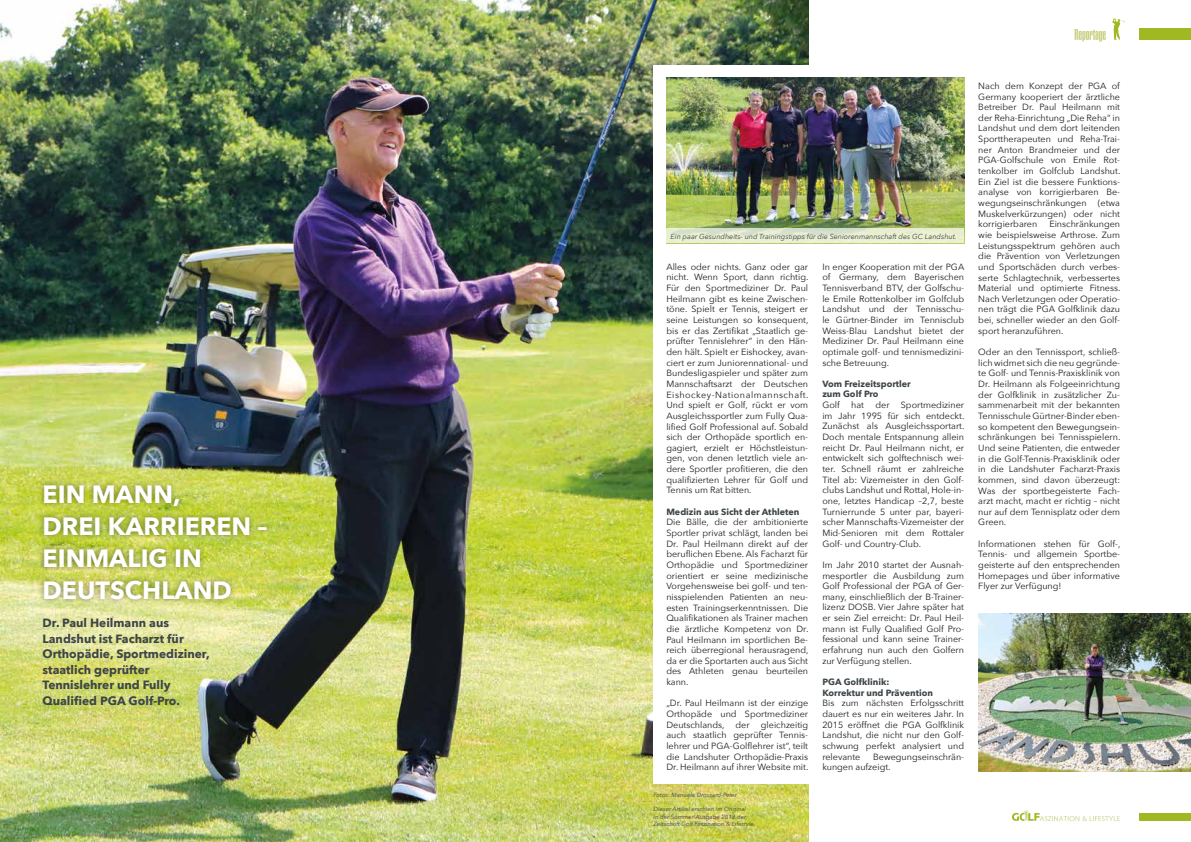
<style>
.page{position:relative;width:1191px;height:842px;background:#fff}
.page>*{position:absolute;margin:0;border:0;box-sizing:border-box;transform-origin:0 0}
.t1{font:700 25px/32px "Avenir Next";color:#fff}
.t2{font:700 12px/15.5px "Avenir Next";color:#3d4548}
.t3{font:9px/10.6px "Avenir Next";color:#1d1d1b;text-align:justify}
.t4{font:700 9px/10.6px "Avenir Next";color:#3d4548}
.t5{font:italic 7.2px "Avenir Next";color:#3d4548}
.t6{font:italic 6px/7.2px "Avenir Next";color:#3d4548}
</style>
<div class="page">
<img style="left:0;top:0;width:808px;height:842px">
<div style="left:653px;top:65px;width:492px;height:719px;background:#fff"></div>
<img style="left:666px;top:77px;width:298px;height:151px">
<svg style="left:666px;top:228px;width:298px;height:15px;background:#e4ebd0"></svg>
<div style="left:38px;top:479px;width:235px;height:126px;background:#1d1d1b;opacity:.5"></div>
<img style="left:978px;top:614px;width:213px;height:157px">
<svg style="left:1012px;top:810px;width:107px;height:11px"></svg>
<svg style="left:1112px;top:18px;width:12px;height:22px"></svg>
<svg style="left:1074px;top:29px;width:31px;height:13px"></svg>
<div style="left:1139px;top:28px;width:52px;height:12px;background:#a0b821"></div>
<div style="left:1139px;top:813px;width:52px;height:8px;background:#a0b821"></div>
<h1 class="t1" style="left:43px;top:478px;width:227px">EIN MANN,<br>DREI KARRIEREN –<br>EINMALIG IN<br>DEUTSCHLAND</h1>
<h2 class="t2" style="left:43px;top:615px;width:169px">Dr. Paul Heilmann aus<br>Landshut ist Facharzt für<br>Orthopädie, Sportmediziner, staatlich geprüfter<br>Tennislehrer und Fully<br>Qualified PGA Golf-Pro.</h2>
<p class="t5" style="left:670px;top:230px;width:288px">Ein paar Gesundheits- und Trainingstipps für die Seniorenmannschaft des GC Landshut.</p>
<p class="t3" style="left:666px;top:261px;width:144px">Alles oder nichts. Ganz oder gar nicht. Wenn Sport, dann richtig.<br>Für den Sportmediziner Dr. Paul Heilmann gibt es keine Zwischen&shy;töne. Spielt er Tennis, steigert er seine Leistungen so konsequent, bis er das Zertifikat „Staatlich ge&shy;prüfter Tennislehrer“ in den Hän&shy;den hält. Spielt er Eishockey, avan&shy;ciert er zum Juniorennational- und Bundesligaspieler und später zum Mannschaftsarzt der Deutschen Eishockey-Nationalmannschaft.<br>Und spielt er Golf, rückt er vom Ausgleichssportler zum Fully Qua&shy;lified Golf Professional auf. Sobald sich der Orthopäde sportlich en&shy;gagiert, erzielt er Höchstleistun&shy;gen, von denen letztlich viele an&shy;dere Sportler profitieren, die den qualifizierten Lehrer für Golf und Tennis um Rat bitten.</p>
<p class="t4" style="left:666px;top:506px;width:135px">Medizin aus Sicht der Athleten</p>
<p class="t3" style="left:666px;top:517px;width:144px">Die Bälle, die der ambitionierte Sportler privat schlägt, landen bei Dr. Paul Heilmann direkt auf der beruflichen Ebene. Als Facharzt für Orthopädie und Sportmediziner orientiert er seine medizinische Vorgehensweise bei golf- und ten&shy;nisspielenden Patienten an neu&shy;esten Trainingserkenntnissen. Die Qualifikationen als Trainer machen die ärztliche Kompetenz von Dr.<br>Paul Heilmann im sportlichen Be&shy;reich überregional herausragend, da er die Sportarten auch aus Sicht des Athleten genau beurteilen kann.</p>
<p class="t3" style="left:666px;top:698px;width:143px">„Dr. Paul Heilmann ist der einzige Orthopäde und Sportmediziner Deutschlands, der gleichzeitig auch staatlich geprüfter Tennis&shy;lehrer und PGA-Golflehrer ist“, teilt die Landshuter Orthopädie-Praxis Dr. Heilmann auf ihrer Website mit.</p>
<p class="t6" style="left:653px;top:791px;width:85px">Fotos: Manuela Drossard-Peter</p>
<p class="t6" style="left:653px;top:805px;width:103px">Dieser Artikel erschien im Original<br>in der Sommer-Ausgabe 2018 der<br>Zeitschrift Golf Faszination &amp; Lifestyle.</p>
<p class="t3" style="left:822px;top:261px;width:143px">In enger Kooperation mit der PGA of Germany, dem Bayerischen Tennisverband BTV, der Golfschu&shy;le Emile Rottenkolber im Golfclub Landshut und der Tennisschu&shy;le Gürtner-Binder im Tennisclub Weiss-Blau Landshut bietet der Mediziner Dr. Paul Heilmann eine optimale golf- und tennismedizini&shy;sche Betreuung.</p>
<p class="t4" style="left:822px;top:378px;width:90px">Vom Freizeitsportler zum Golf Pro</p>
<p class="t3" style="left:822px;top:399px;width:19px">Golf</p>
<p class="t3" style="left:851px;top:399px;width:14px">hat</p>
<p class="t3" style="left:875px;top:399px;width:16px">der</p>
<p class="t3" style="left:822px;top:399px;width:144px;text-indent:79px">Sportmediziner im Jahr 1995 für sich entdeckt.<br>Zunächst als Ausgleichssportart.<br>Doch mentale Entspannung allein reicht Dr. Paul Heilmann nicht, er entwickelt sich golftechnisch wei&shy;ter. Schnell räumt er zahlreiche Titel ab: Vizemeister in den Golf&shy;clubs Landshut und Rottal, Hole-in&shy;one, letztes Handicap –2,7, beste Turnierrunde 5 unter par, bayeri&shy;scher Mannschafts-Vizemeister der Mid-Senioren mit dem Rottaler Golf- und Country-Club.</p>
<p class="t3" style="left:822px;top:559px;width:143px">Im Jahr 2010 startet der Ausnah&shy;mesportler die Ausbildung zum Golf Professional der PGA of Ger&shy;many, einschließlich der B-Trainer&shy;lizenz DOSB. Vier Jahre später hat er sein Ziel erreicht: Dr. Paul Heil&shy;mann ist Fully Qualified Golf Pro&shy;fessional und kann seine Trainer&shy;erfahrung nun auch den Golfern zur Verfügung stellen.</p>
<p class="t4" style="left:822px;top:676px;width:112px">PGA Golfklinik:<br>Korrektur und Prävention</p>
<p class="t3" style="left:822px;top:697px;width:143px">Bis zum nächsten Erfolgsschritt dauert es nur ein weiteres Jahr. In 2015 eröffnet die PGA Golfklinik Landshut, die nicht nur den Golf&shy;schwung perfekt analysiert und relevante</p>
<p class="t3" style="left:822px;top:751px;width:143px;text-indent:51px">Bewegungseinschrän&shy;kungen aufzeigt.</p>
<p class="t3" style="left:978px;top:80px;width:143px">Nach dem Konzept der PGA of Germany kooperiert der ärztliche Betreiber Dr. Paul Heilmann mit der Reha-Einrichtung „Die Reha“ in Landshut und dem dort leitenden Sporttherapeuten und Reha-Trai&shy;ner Anton Brandmeier und der PGA-Golfschule von Emile Rot&shy;tenkolber im Golfclub Landshut.<br>Ein Ziel ist die bessere Funktions&shy;analyse von korrigierbaren Be&shy;wegungseinschränkungen</p>
<p class="t3" style="left:978px;top:197px;width:143px;text-indent:120px">(etwa Muskelverkürzungen) oder nicht korrigierbaren</p>
<p class="t3" style="left:978px;top:218px;width:144px;text-indent:71px">Einschränkungen wie beispielsweise Arthrose. Zum Leistungsspektrum gehören auch die Prävention von Verletzungen und Sportschäden durch verbes&shy;serte Schlagtechnik, verbessertes Material und optimierte Fitness.<br>Nach Verletzungen oder Operatio&shy;nen trägt die PGA Golfklinik dazu bei, schneller wieder an den Golf&shy;sport heranzuführen.</p>
<p class="t3" style="left:978px;top:346px;width:144px">Oder an den Tennissport, schließ&shy;lich widmet sich die neu gegründe&shy;te Golf- und Tennis-Praxisklinik von Dr. Heilmann als Folgeeinrichtung der Golfklinik in zusätzlicher Zu&shy;sammenarbeit mit der bekannten Tennisschule Gürtner-Binder eben&shy;so kompetent den Bewegungsein&shy;schränkungen bei Tennisspielern.<br>Und seine Patienten, die entweder in die Golf-Tennis-Praxisklinik oder in die Landshuter Facharzt-Praxis kommen, sind davon überzeugt:<br>Was der sportbegeisterte Fach&shy;arzt macht, macht er richtig – nicht nur auf dem Tennisplatz oder dem Green.</p>
<p class="t3" style="left:978px;top:538px;width:143px">Informationen stehen für Golf-, Tennis- und allgemein Sportbe&shy;geisterte auf den entsprechenden Homepages und über informative Flyer zur Verfügung!</p>
</div>
